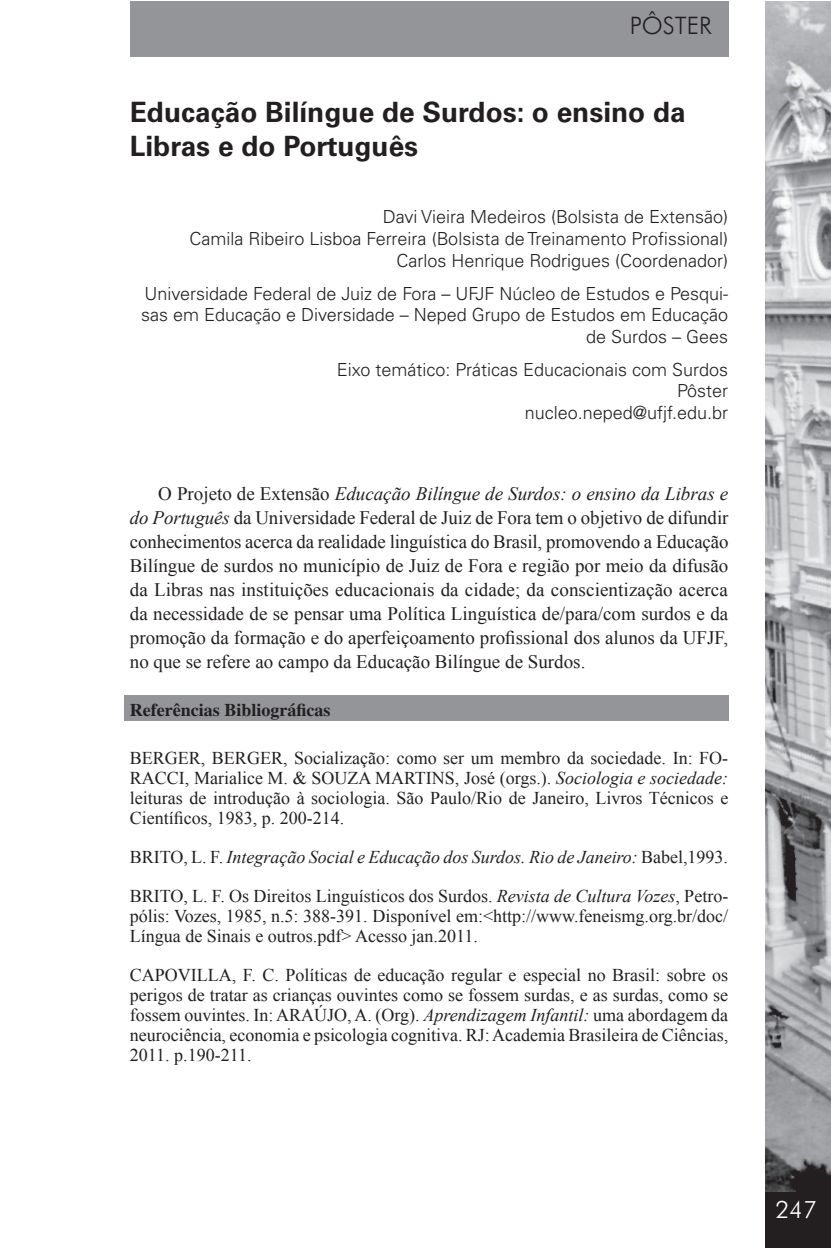
<style>
.page{position:relative;width:831px;height:1248px;background:#fff}
.page>*{position:absolute;margin:0;border:0;box-sizing:border-box;transform-origin:0 0}
.t1{font:700 28px/34px "Univers LT Std";color:#231f20}
.t2{font:300 24px "Futura BT";color:#231f20}
.t3{font:300 24px "Futura BT";color:#fff}
.t4{font:19px/24px "Times New Roman";color:#231f20;text-align:justify}
.t5{font:18px/20px "Times New Roman";color:#231f20;text-align:justify}
.t6{font:300 18px/21.6px "Univers LT Std";color:#231f20;text-align:right}
.t7{font:700 18px "Times";color:#231f20}
.s1{font-style:italic}
</style>
<div class="page">
<div style="left:766px;top:1190px;width:64px;height:57px;background:#231f20"></div>
<img style="left:766px;top:1px;width:64px;height:1190px">
<div style="left:130px;top:1px;width:599px;height:56px;background:#939598"></div>
<div style="left:124px;top:695px;width:604px;height:25px;background:#939598"></div>
<h2 class="t2" style="left:630px;top:11px;width:83px">PÔSTER</h2>
<h1 class="t1" style="left:130px;top:96px;width:557px">Educação Bilíngue de Surdos: o ensino da<br>Libras e do Português</h1>
<p class="t6" style="left:189px;top:206px;width:540px">Davi Vieira Medeiros (Bolsista de Extensão)<br>Camila Ribeiro Lisboa Ferreira (Bolsista de Treinamento Profissional)<br>Carlos Henrique Rodrigues (Coordenador)</p>
<p class="t6" style="left:141px;top:282px;width:588px">Universidade Federal de Juiz de Fora – UFJF Núcleo de Estudos e Pesqui&shy;sas em Educação e Diversidade – Neped Grupo de Estudos em Educação de Surdos – Gees</p>
<p class="t6" style="left:337px;top:358px;width:393px">Eixo temático: Práticas Educacionais com Surdos<br>Pôster<br>nucleo.neped@ufjf.edu.br</p>
<p class="t4" style="left:130px;top:481px;width:600px;text-indent:28px">O Projeto de Extensão <span class="s1">Educação Bilíngue de Surdos: o ensino da Libras e do Português</span> da Universidade Federal de Juiz de Fora tem o objetivo de difundir conhecimentos acerca da realidade linguística do Brasil, promovendo a Educação Bilíngue de surdos no município de Juiz de Fora e região por meio da difusão da Libras nas instituições educacionais da cidade; da conscientização acerca da necessidade de se pensar uma Política Linguística de/para/com surdos e da promoção da formação e do aperfeiçoamento profissional dos alunos da UFJF, no que se refere ao campo da Educação Bilíngue de Surdos.</p>
<p class="t7" style="left:130px;top:699px;width:202px">Referências Bibliográficas</p>
<p class="t5" style="left:130px;top:748px;width:600px">BERGER, BERGER, Socialização: como ser um membro da sociedade. In: FO-RACCI, Marialice M. &amp; SOUZA MARTINS, José (orgs.). <span class="s1">Sociologia e sociedade: </span>leituras de introdução à sociologia. São Paulo/Rio de Janeiro, Livros Técnicos e Científicos, 1983, p. 200-214.</p>
<p class="t5" style="left:130px;top:837px;width:600px;line-height:38.8px">BRITO, L. F. <span class="s1">Integração Social e Educação dos Surdos. Rio de Janeiro:</span> Babel,1993.<br>BRITO, L. F. Os Direitos Linguísticos dos Surdos. <span class="s1">Revista de Cultura Vozes</span>, Petro-</p>
<p class="t5" style="left:130px;top:905px;width:600px">pólis: Vozes, 1985, n.5: 388-391. Disponível em:&lt;http://www.feneismg.org.br/doc/<br>Língua de Sinais e outros.pdf&gt; Acesso jan.2011.</p>
<p class="t5" style="left:130px;top:964px;width:600px">CAPOVILLA, F. C. Políticas de educação regular e especial no Brasil: sobre os perigos de tratar as crianças ouvintes como se fossem surdas, e as surdas, como se fossem ouvintes. In: ARAÚJO, A. (Org). <span class="s1">Aprendizagem Infantil:</span> uma abordagem da neurociência, economia e psicologia cognitiva. RJ: Academia Brasileira de Ciências, 2011. p.190-211.</p>
<h2 class="t3" style="left:775px;top:1194px;width:43px">247</h2>
</div>
